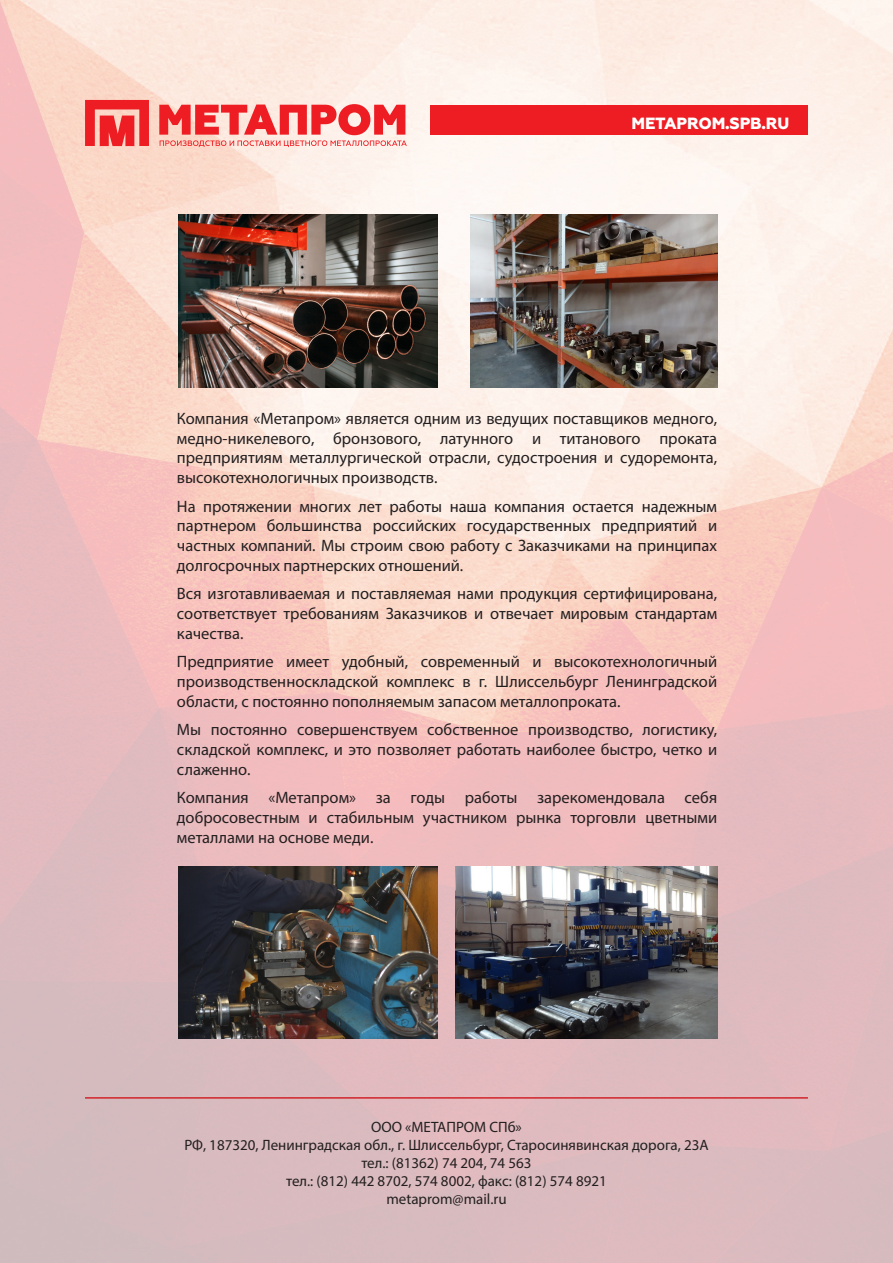
<style>
.page{position:relative;width:893px;height:1263px;background:#fff}
.page>*{position:absolute;margin:0;border:0;box-sizing:border-box;transform-origin:0 0}
.text{font:16.5px/19.8px "Myriad Pro";color:#231f20;text-align:justify}
.t1{font:800 16.2px "Geometria";letter-spacing:-.01em;color:#fff}
.t2{font:15px/18px "Myriad Pro";color:#231f20;text-align:center}
</style>
<div class="page">
<img style="left:0;top:0;width:893px;height:1263px">
<svg style="left:85px;top:100px;width:64px;height:46px;background:#f04949"></svg>
<svg style="left:159px;top:104px;width:248px;height:43px;background:#f58583"></svg>
<div style="left:431px;top:105px;width:377px;height:29px;background:#ee1d23"></div>
<hr style="left:85px;top:1097px;width:723px;height:2px;background:#d1232a">
<img style="left:178px;top:866px;width:259px;height:173px">
<img style="left:178px;top:215px;width:259px;height:172px">
<img style="left:456px;top:866px;width:261px;height:173px">
<img style="left:471px;top:215px;width:246px;height:172px">
<p class="t1" style="left:631px;top:113px;width:159px">METAPROM.SPB.RU</p>
<p class="text" style="left:177px;top:408px;width:542px">Компания «Метапром» является одним из ведущих поставщиков медного, медно-никелевого, бронзового, латунного и титанового проката предприятиям металлургической отрасли, судостроения и судоремонта, высокотехнологичных производств.</p>
<p class="text" style="left:177px;top:496px;width:542px">На протяжении многих лет работы наша компания остается надежным партнером большинства российских государственных предприятий и частных компаний. Мы строим свою работу с Заказчиками на принципах долгосрочных партнерских отношений.</p>
<p class="text" style="left:177px;top:583px;width:542px">Вся изготавливаемая и поставляемая нами продукция сертифицирована, соответствует требованиям Заказчиков и отвечает мировым стандартам качества.</p>
<p class="text" style="left:177px;top:651px;width:542px">Предприятие имеет удобный, современный и высокотехнологичный производственноскладской комплекс в г. Шлиссельбург Ленинградской области, с постоянно пополняемым запасом металлопроката.</p>
<p class="text" style="left:177px;top:719px;width:542px">Мы постоянно совершенствуем собственное производство, логистику, складской комплекс, и это позволяет работать наиболее быстро, четко и слаженно.</p>
<p class="text" style="left:177px;top:787px;width:542px">Компания «Метапром» за годы работы зарекомендовала себя добросовестным и стабильным участником рынка торговли цветными металлами на основе меди.</p>
<p class="t2" style="left:184px;top:1117px;width:526px">ООО «МЕТАПРОМ СПб»<br>РФ, 187320, Ленинградская обл., г. Шлиссельбург, Старосинявинская дорога, 23А тел.: (81362) 74 204, 74 563<br>тел.: (812) 442 8702, 574 8002, факс: (812) 574 8921<br>metaprom@mail.ru</p>
</div>
